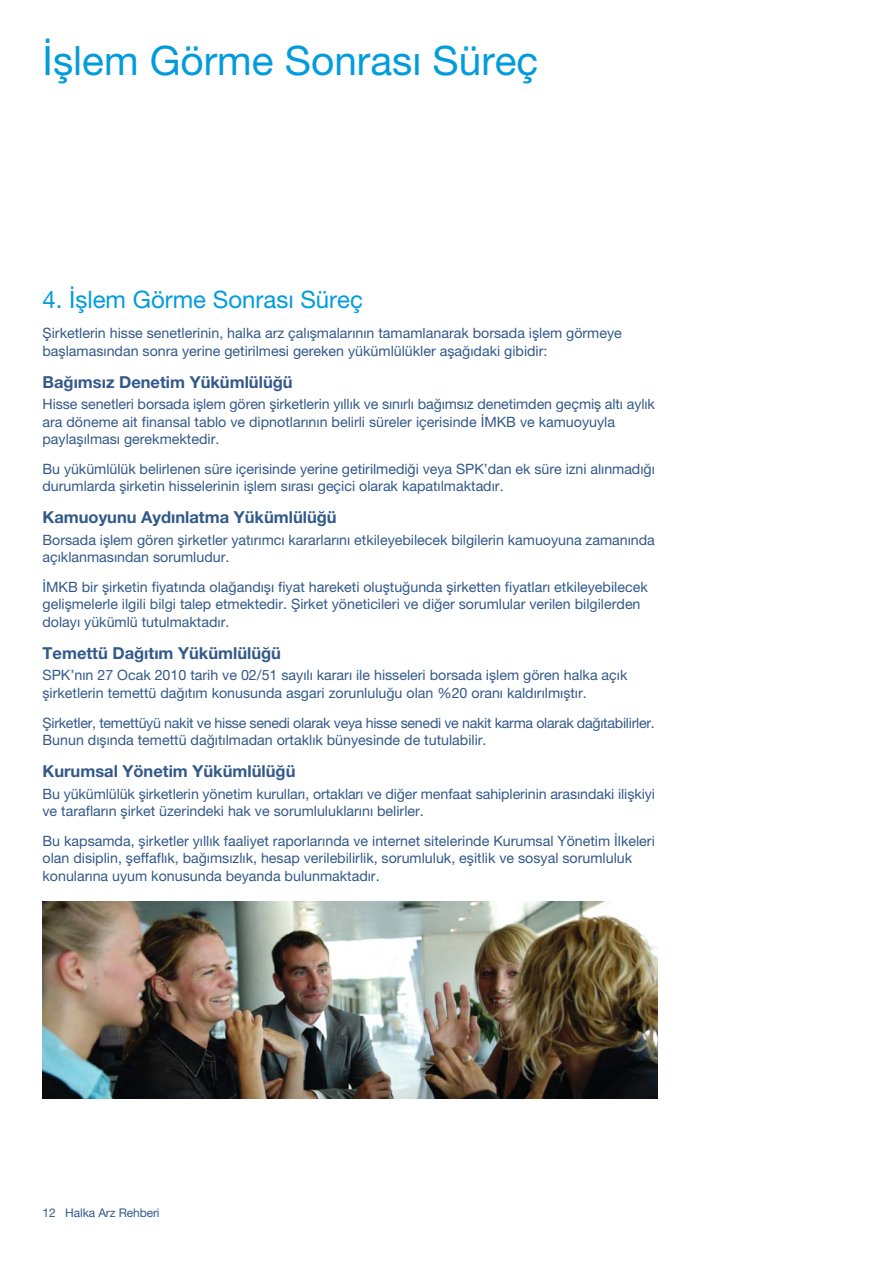
<style>
.page{position:relative;width:893px;height:1263px;background:#fff}
.page>*{position:absolute;margin:0;border:0;box-sizing:border-box;transform-origin:0 0}
.t1{font:40.5px "Helvetica Neue BS Roman";color:#009cdc}
.t2{font:24px "Helvetica Neue BS Roman";color:#009cdc}
.t3{font:700 16.5px "Helvetica Neue BS Roman";color:#32598a}
.t4{font:14.25px/17.2px "Helvetica Neue BS Roman";color:#32598a}
.t5{font:14.25px/17.2px "Helvetica Neue BS Roman";letter-spacing:-.02em;color:#32598a}
.t6{font:12px "Helvetica Neue BS Roman";letter-spacing:-.01em;color:#32598a}
</style>
<div class="page">
<img style="left:43px;top:902px;width:614px;height:197px">
<h1 class="t1" style="left:43px;top:46px;width:497px">İşlem Görme Sonrası Süreç</h1>
<h2 class="t2" style="left:43px;top:291px;width:322px">4. İşlem Görme Sonrası Süreç</h2>
<p class="t4" style="left:43px;top:326px;width:581px">Şirketlerin hisse senetlerinin, halka arz çalışmalarının tamamlanarak borsada işlem görmeye başlamasından sonra yerine getirilmesi gereken yükümlülükler aşağıdaki gibidir:</p>
<p class="t3" style="left:43px;top:376px;width:252px">Bağımsız Denetim Yükümlülüğü</p>
<p class="t4" style="left:43px;top:397px;width:614px">Hisse senetleri borsada işlem gören şirketlerin yıllık ve sınırlı bağımsız denetimden geçmiş altı aylık ara döneme ait finansal tablo ve dipnotlarının belirli süreler içerisinde İMKB ve kamuoyuyla paylaşılması gerekmektedir.</p>
<p class="t4" style="left:43px;top:462px;width:614px">Bu yükümlülük belirlenen süre içerisinde yerine getirilmediği veya SPK’dan ek süre izni alınmadığı durumlarda şirketin hisselerinin işlem sırası geçici olarak kapatılmaktadır.</p>
<p class="t3" style="left:43px;top:512px;width:296px">Kamuoyunu Aydınlatma Yükümlülüğü</p>
<p class="t4" style="left:43px;top:533px;width:614px">Borsada işlem gören şirketler yatırımcı kararlarını etkileyebilecek bilgilerin kamuoyuna zamanında açıklanmasından sorumludur.</p>
<p class="t4" style="left:43px;top:580px;width:607px">İMKB bir şirketin fiyatında olağandışı fiyat hareketi oluştuğunda şirketten fiyatları etkileyebilecek gelişmelerle ilgili bilgi talep etmektedir. Şirket yöneticileri ve diğer sorumlular verilen bilgilerden dolayı yükümlü tutulmaktadır.</p>
<p class="t3" style="left:43px;top:647px;width:240px">Temettü Dağıtım Yükümlülüğü</p>
<p class="t4" style="left:43px;top:668px;width:586px">SPK’nın 27 Ocak 2010 tarih ve 02/51 sayılı kararı ile hisseleri borsada işlem gören halka açık şirketlerin temettü dağıtım konusunda asgari zorunluluğu olan %20 oranı kaldırılmıştır.</p>
<p class="t5" style="left:43px;top:715px;width:614px">Şirketler, temettüyü nakit ve hisse senedi olarak veya hisse senedi ve nakit karma olarak dağıtabilirler.<br>Bunun dışında temettü dağıtılmadan ortaklık bünyesinde de tutulabilir.</p>
<p class="t3" style="left:43px;top:765px;width:254px">Kurumsal Yönetim Yükümlülüğü</p>
<p class="t4" style="left:43px;top:786px;width:614px">Bu yükümlülük şirketlerin yönetim kurulları, ortakları ve diğer menfaat sahiplerinin arasındaki ilişkiyi ve tarafların şirket üzerindeki hak ve sorumluluklarını belirler.</p>
<p class="t4" style="left:43px;top:834px;width:614px">Bu kapsamda, şirketler yıllık faaliyet raporlarında ve internet sitelerinde Kurumsal Yönetim İlkeleri olan disiplin, şeffaflık, bağımsızlık, hesap verilebilirlik, sorumluluk, eşitlik ve sosyal sorumluluk konularına uyum konusunda beyanda bulunmaktadır.</p>
<p class="t6" style="left:43px;top:1208px;width:119px">12 Halka Arz Rehberi</p>
</div>
